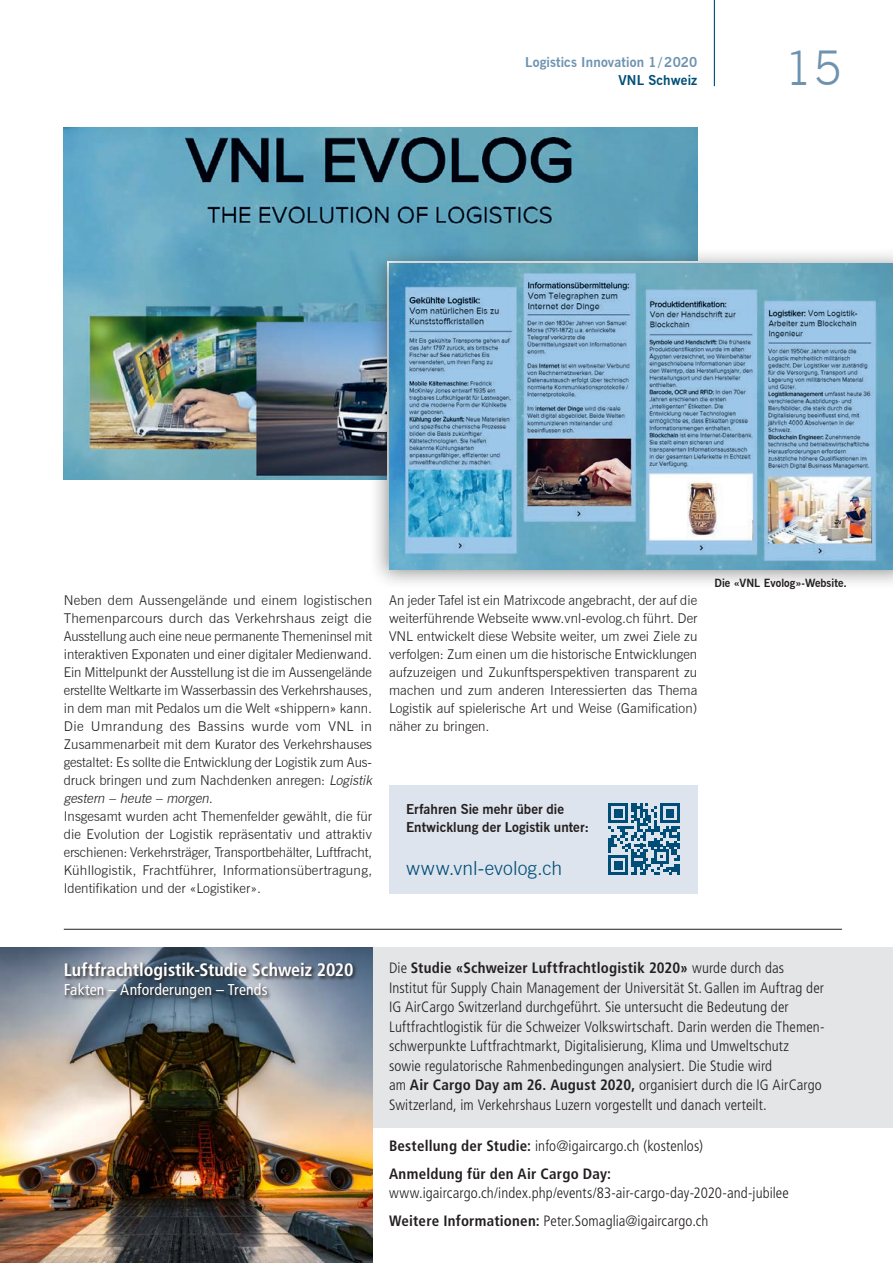
<style>
.page{position:relative;width:893px;height:1263px;background:#fff}
.page>*{position:absolute;margin:0;border:0;box-sizing:border-box;transform-origin:0 0}
.t1{font:300 48px "News Gothic BT";color:#6d93b0}
._04_Grundtext{font:300 19.5px "News Gothic BT";letter-spacing:.005em;color:#004e78}
._05_Untertitel_2{font:700 condensed 18px "Frutiger LT Pro";color:#fff}
._05_Untertitel_2-2{font:condensed 15.75px "Frutiger LT Pro";letter-spacing:.01em;color:#fff}
._05_Untertitel_2-3{font:300 condensed 15px/19.5px "Frutiger LT Pro";letter-spacing:.005em;color:#231f20}
._04_Grundtext-2{font:300 13.5px/18px "News Gothic BT";letter-spacing:.005em;color:#231f20;text-align:justify}
._04_Grundtext-3{font:700 13.5px/18px "News Gothic BT";letter-spacing:.005em;color:#231f20}
.t2{font:700 13.5px "News Gothic BT";letter-spacing:.01em;color:#6d93b0}
.t3{font:700 13.5px "News Gothic BT";letter-spacing:.01em;color:#004e78}
._06_Legende{font:700 11.25px "News Gothic BT";letter-spacing:.005em;color:#231f20}
.s1{font-style:italic}
.s2{font-weight:700}
</style>
<div class="page">
<hr style="left:714px;top:0;width:1px;height:86px;background:#004e78">
<img style="left:64px;top:128px;width:633px;height:351px">
<div style="left:389px;top:785px;width:308px;height:108px;background:#dde4ed"></div>
<svg style="left:608px;top:803px;width:72px;height:72px"></svg>
<div style="left:368px;top:247px;width:525px;height:343px;background:#231f20;opacity:.5"></div>
<img style="left:389px;top:263px;width:504px;height:306px">
<div style="left:372px;top:947px;width:521px;height:180px;background:#e4e5e7"></div>
<hr style="left:64px;top:929px;width:778px;height:1px;background:#231f20">
<img style="left:0;top:947px;width:372px;height:316px">
<svg style="left:63px;top:961px;width:295px;height:42px"></svg>
<p class="t2" style="left:525px;top:54px;width:174px">Logistics Innovation 1/2020</p>
<p class="t3" style="left:618px;top:72px;width:80px">VNL Schweiz</p>
<h1 class="t1" style="left:785px;top:39px;width:59px">15</h1>
<p class="_04_Grundtext-2" style="left:64px;top:591px;width:310px">Neben dem Aussengelände und einem logistischen Themenparcours durch das Verkehrshaus zeigt die Ausstellung auch eine neue permanente Themeninsel mit interaktiven Exponaten und einer digitaler Medienwand.<br>Ein Mittelpunkt der Ausstellung ist die im Aussengelände erstellte Weltkarte im Wasserbassin des Verkehrshauses, in dem man mit Pedalos um die Welt «shippern» kann.</p>
<p class="_04_Grundtext-2" style="left:64px;top:717px;width:313px;text-align:left">Die Umrandung des Bassins wurde vom VNL in Zusammenarbeit mit dem Kurator des Verkehrshauses gestaltet: Es sollte die Entwicklung der Logistik zum Aus&shy;druck bringen und zum Nachdenken anregen: <span class="s1">Logistik gestern – heute – morgen.</span></p>
<p class="_04_Grundtext-2" style="left:64px;top:807px;width:310px">Insgesamt wurden acht Themenfelder gewählt, die für die Evolution der Logistik repräsentativ und attraktiv erschienen: Verkehrsträger, Transportbehälter, Luftfracht, Kühllogistik, Frachtführer, Informationsübertragung, Identifikation und der «Logistiker».</p>
<p class="_04_Grundtext-2" style="left:389px;top:591px;width:310px">An jeder Tafel ist ein Matrixcode angebracht, der auf die weiterführende Webseite www.vnl-evolog.ch führt. Der VNL entwickelt diese Website weiter, um zwei Ziele zu verfolgen: Zum einen um die historische Entwicklungen aufzuzeigen und Zukunftsperspektiven transparent zu machen und zum anderen Interessierten das Thema Logistik auf spielerische Art und Weise (Gamification) näher zu bringen.</p>
<p class="_04_Grundtext-3" style="left:406px;top:799px;width:185px">Erfahren Sie mehr über die<br>Entwicklung der Logistik unter:</p>
<p class="_04_Grundtext" style="left:406px;top:856px;width:158px">www.vnl-evolog.ch</p>
<p class="_06_Legende" style="left:714px;top:576px;width:134px">Die «VNL Evolog»-Website.</p>
<p class="_05_Untertitel_2" style="left:64px;top:959px;width:291px">Luftfrachtlogistik-Studie Schweiz 2020</p>
<p class="_05_Untertitel_2-2" style="left:64px;top:980px;width:205px">Fakten – Anforderungen – Trends</p>
<p class="_05_Untertitel_2-3" style="left:389px;top:959px;width:437px">Die <span class="s2">Studie «Schweizer Luftfrachtlogistik 2020»</span> wurde durch das Institut für Supply Chain Management der Universität St.Gallen im Auftrag der IG AirCargo Switzerland durchgeführt. Sie untersucht die Bedeutung der Luftfrachtlogistik für die Schweizer Volkswirtschaft. Darin werden die Themen&shy;schwerpunkte Luftfrachtmarkt, Digitalisierung, Klima und Umweltschutz sowie regulatorische Rahmenbedingungen analysiert. Die Studie wird<br>am <span class="s2">Air Cargo Day am 26. August 2020,</span> organisiert durch die IG AirCargo Switzerland, im Verkehrshaus Luzern vorgestellt und danach verteilt.</p>
<p class="_05_Untertitel_2-3" style="left:389px;top:1136px;width:315px"><span class="s2">Bestellung der Studie:</span> info@igaircargo.ch (kostenlos)</p>
<p class="_05_Untertitel_2-3" style="left:389px;top:1164px;width:401px"><span class="s2">Anmeldung für den Air Cargo Day: </span>www.igaircargo.ch/index.php/events/83-air-cargo-day-2020-and-jubilee</p>
<p class="_05_Untertitel_2-3" style="left:389px;top:1211px;width:321px"><span class="s2">Weitere Informationen:</span> Peter.Somaglia@igaircargo.ch</p>
</div>
